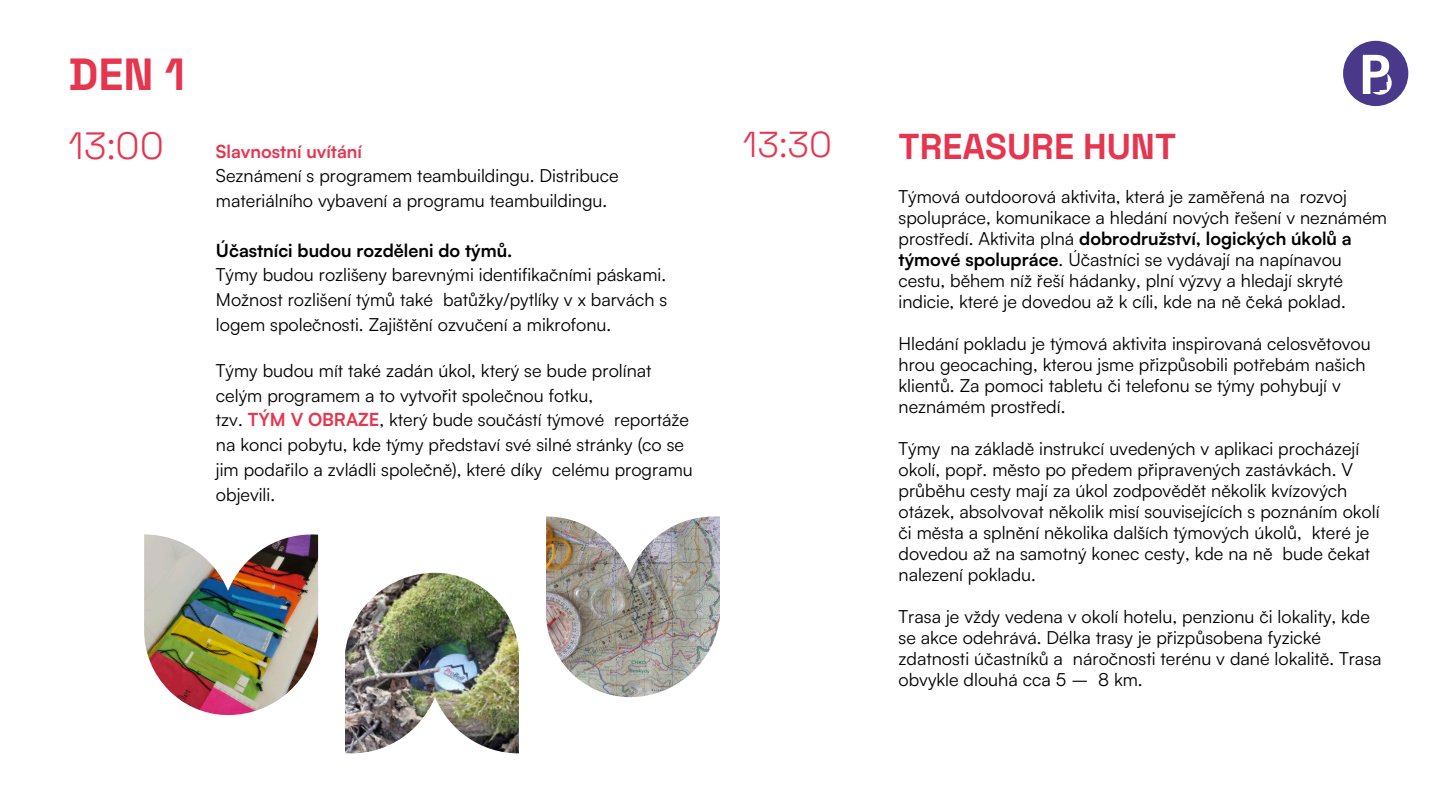
<style>
.page{position:relative;width:1440px;height:810px;background:#fff}
.page>*{position:absolute;margin:0;border:0;box-sizing:border-box;transform-origin:0 0}
.t1{font:700 45px "Space Grotesk";color:#e6354f}
.t2{font:300 38px "Space Grotesk";color:#e6354f}
.t3{font:700 36px "Space Grotesk";color:#e6354f}
.t4{font:300 36px "Space Grotesk";color:#e6354f}
.t5{font:18px/21px "Satoshi";color:#000}
.t6{font:700 18px "Satoshi";color:#000}
.t7{font:700 18px "Satoshi";color:#e6354f}
.s1{font-weight:700}
.s2{font-weight:700;color:#e6354f}
</style>
<div class="page">
<div style="left:1343px;top:41px;width:65px;height:65px;background:#4a388b;border-radius:50%"></div>
<svg style="left:1363px;top:55px;width:29px;height:40px"></svg>
<img style="left:144px;top:534px;width:174px;height:181px">
<img style="left:345px;top:573px;width:174px;height:180px">
<img style="left:546px;top:517px;width:174px;height:180px">
<p class="t1" style="left:68px;top:46px;width:118px">DEN 1</p>
<p class="t2" style="left:68px;top:122px;width:97px">13:00</p>
<p class="t4" style="left:743px;top:122px;width:91px">13:30</p>
<h3 class="t7" style="left:216px;top:139px;width:148px">Slavnostní uvítání</h3>
<p class="t3" style="left:899px;top:124px;width:279px">TREASURE HUNT</p>
<p class="t5" style="left:216px;top:163px;width:404px;line-height:24.8px">Seznámení s programem teambuildingu. Distribuce materiálního vybavení a programu teambuildingu.</p>
<p class="t6" style="left:216px;top:238px;width:298px">Účastníci budou rozděleni do týmů.</p>
<p class="t5" style="left:216px;top:264px;width:452px">Týmy budou rozlišeny barevnými identifikačními páskami.</p>
<p class="t5" style="left:216px;top:287px;width:453px;line-height:24.8px">Možnost rozlišení týmů také batůžky/pytlíky v x barvách s logem společnosti. Zajištění ozvučení a mikrofonu.</p>
<h1 class="t5" style="left:899px;top:185px;width:490px">Týmová outdoorová aktivita, která je zaměřená na rozvoj spolupráce, komunikace a hledání nových řešení v neznámém prostředí. Aktivita plná <span class="s1">dobrodružství, logických úkolů a týmové spolupráce</span>. Účastníci se vydávají na napínavou cestu, během níž řeší hádanky, plní výzvy a hledají skryté indicie, které je dovedou až k cíli, kde na ně čeká poklad.</h1>
<h3 class="t5" style="left:899px;top:332px;width:474px">Hledání pokladu je týmová aktivita inspirovaná celosvětovou hrou geocaching, kterou jsme přizpůsobili potřebám našich klientů. Za pomoci tabletu či telefonu se týmy pohybují v neznámém prostředí.</h3>
<p class="t5" style="left:899px;top:437px;width:482px">Týmy na základě instrukcí uvedených v aplikaci procházejí okolí, popř. město po předem připravených zastávkách. V průběhu cesty mají za úkol zodpovědět několik kvízových otázek, absolvovat několik misí souvisejících s poznáním okolí či města a splnění několika dalších týmových úkolů, které je dovedou až na samotný konec cesty, kde na ně bude čekat nalezení pokladu.</p>
<p class="t5" style="left:899px;top:605px;width:485px">Trasa je vždy vedena v okolí hotelu, penzionu či lokality, kde se akce odehrává. Délka trasy je přizpůsobena fyzické zdatnosti účastníků a náročnosti terénu v dané lokalitě. Trasa obvykle dlouhá cca 5 – 8 km.</p>
<p class="t5" style="left:216px;top:358px;width:437px;line-height:24.8px">Týmy budou mít také zadán úkol, který se bude prolínat celým programem a to vytvořit společnou fotku,</p>
<p class="t5" style="left:216px;top:407px;width:478px;line-height:24.8px">tzv. <span class="s2">TÝM V OBRAZE</span>, který bude součástí týmové reportáže na konci pobytu, kde týmy představí své silné stránky (co se jim podařilo a zvládli společně), které díky celému programu objevili.</p>
</div>
